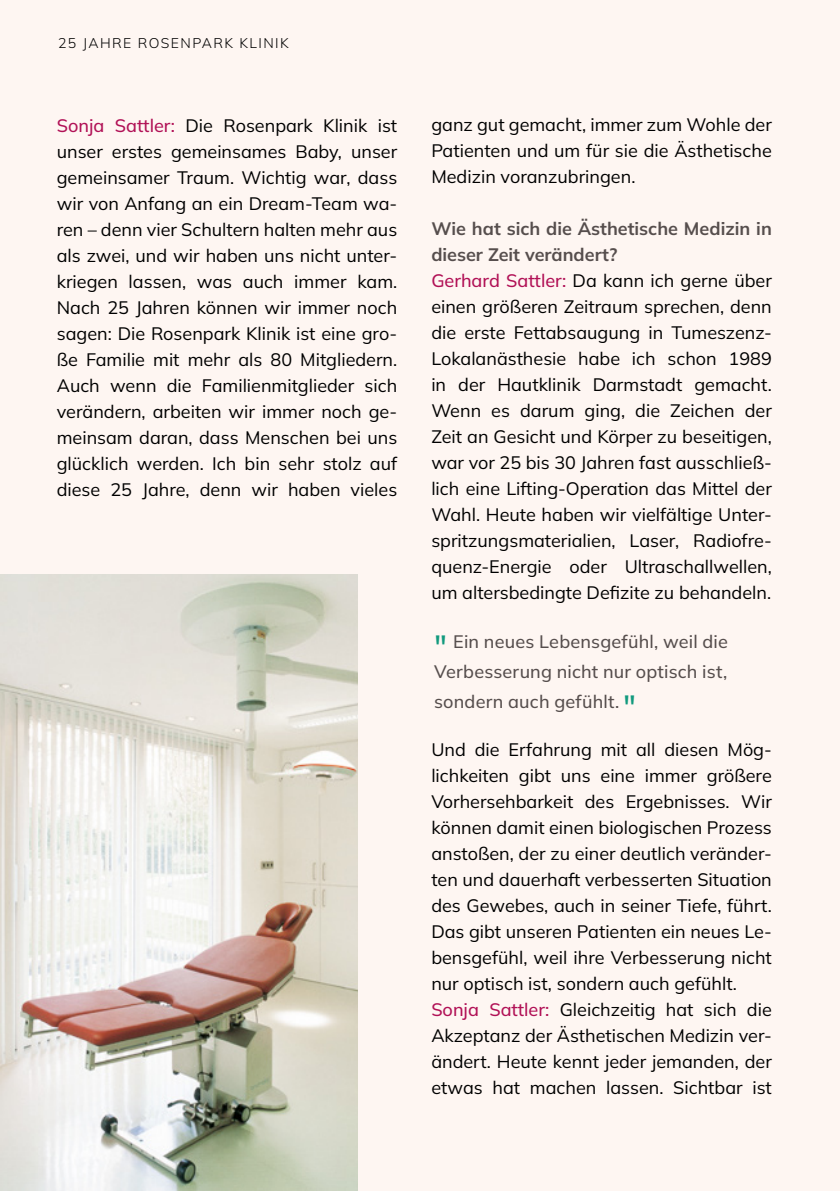
<style>
.page{position:relative;width:840px;height:1191px;background:#fff}
.page>*{position:absolute;margin:0;border:0;box-sizing:border-box;transform-origin:0 0}
.t1{font:18px/26px "Mulish";color:#000;text-align:justify}
.t2{font:500 18px/30px "Mulish";letter-spacing:.01em;color:#564e4d;text-align:justify}
.t3{font:300 14px "Mulish";letter-spacing:.1em;color:#000}
.s1{font-weight:500;color:#b11156}
.s2{font-weight:700;color:#564e4d}
.s3{font-size:32px;color:#129a7e}
</style>
<div class="page">
<div style="left:0;top:0;width:839px;height:1191px;background:#fef6f2"></div>
<img style="left:0;top:574px;width:357px;height:617px">
<p class="t3" style="left:58px;top:34px;width:232px">25 JAHRE ROSENPARK KLINIK</p>
<p class="t1" style="left:57px;top:112px;width:342px"><span class="s1">Sonja Sattler:</span> Die Rosenpark Klinik ist unser erstes gemeinsames Baby, unser gemeinsamer Traum. Wichtig war, dass wir von Anfang an ein Dream-Team wa&shy;ren – denn vier Schultern halten mehr aus als zwei, und wir haben uns nicht unter&shy;kriegen lassen, was auch immer kam.<br>Nach 25 Jahren können wir immer noch sagen: Die Rosenpark Klinik ist eine gro&shy;ße Familie mit mehr als 80 Mitgliedern.<br>Auch wenn die Familienmitglieder sich verändern, arbeiten wir immer noch ge&shy;meinsam daran, dass Menschen bei uns glücklich werden. Ich bin sehr stolz auf diese 25 Jahre, denn wir haben vieles</p>
<p class="t1" style="left:431px;top:111px;width:342px">ganz gut gemacht, immer zum Wohle der Patienten und um für sie die Ästhetische Medizin voranzubringen.</p>
<p class="t1" style="left:431px;top:215px;width:342px;text-align:left"><span class="s2">Wie hat sich die Ästhetische Medizin in dieser Zeit verändert?<br></span><span class="s1">Gerhard Sattler:</span> Da kann ich gerne über einen größeren Zeitraum sprechen, denn die erste Fettabsaugung in Tumeszenz-Lokalanästhesie habe ich schon 1989 in der Hautklinik Darmstadt gemacht.<br>Wenn es darum ging, die Zeichen der Zeit an Gesicht und Körper zu beseitigen, war vor 25 bis 30 Jahren fast ausschließ&shy;lich eine Lifting-Operation das Mittel der Wahl. Heute haben wir vielfältige Unter&shy;spritzungsmaterialien, Laser, Radiofre&shy;quenz-Energie oder Ultraschallwellen, um altersbedingte Defizite zu behandeln.</p>
<p class="t2" style="left:434px;top:626px;width:295px"><span class="s3">"</span> Ein neues Lebensgefühl, weil die Verbesserung nicht nur optisch ist, sondern auch gefühlt. <span class="s3">"</span></p>
<p class="t1" style="left:431px;top:735px;width:342px;text-align:left">Und die Erfahrung mit all diesen Mög&shy;lichkeiten gibt uns eine immer größere Vorhersehbarkeit des Ergebnisses. Wir können damit einen biologischen Prozess anstoßen, der zu einer deutlich veränder&shy;ten und dauerhaft verbesserten Situation des Gewebes, auch in seiner Tiefe, führt.<br>Das gibt unseren Patienten ein neues Le&shy;bensgefühl, weil ihre Verbesserung nicht nur optisch ist, sondern auch gefühlt.<br><span class="s1">Sonja Sattler:</span> Gleichzeitig hat sich die Akzeptanz der Ästhetischen Medizin ver&shy;ändert. Heute kennt jeder jemanden, der etwas hat machen lassen. Sichtbar ist</p>
</div>
